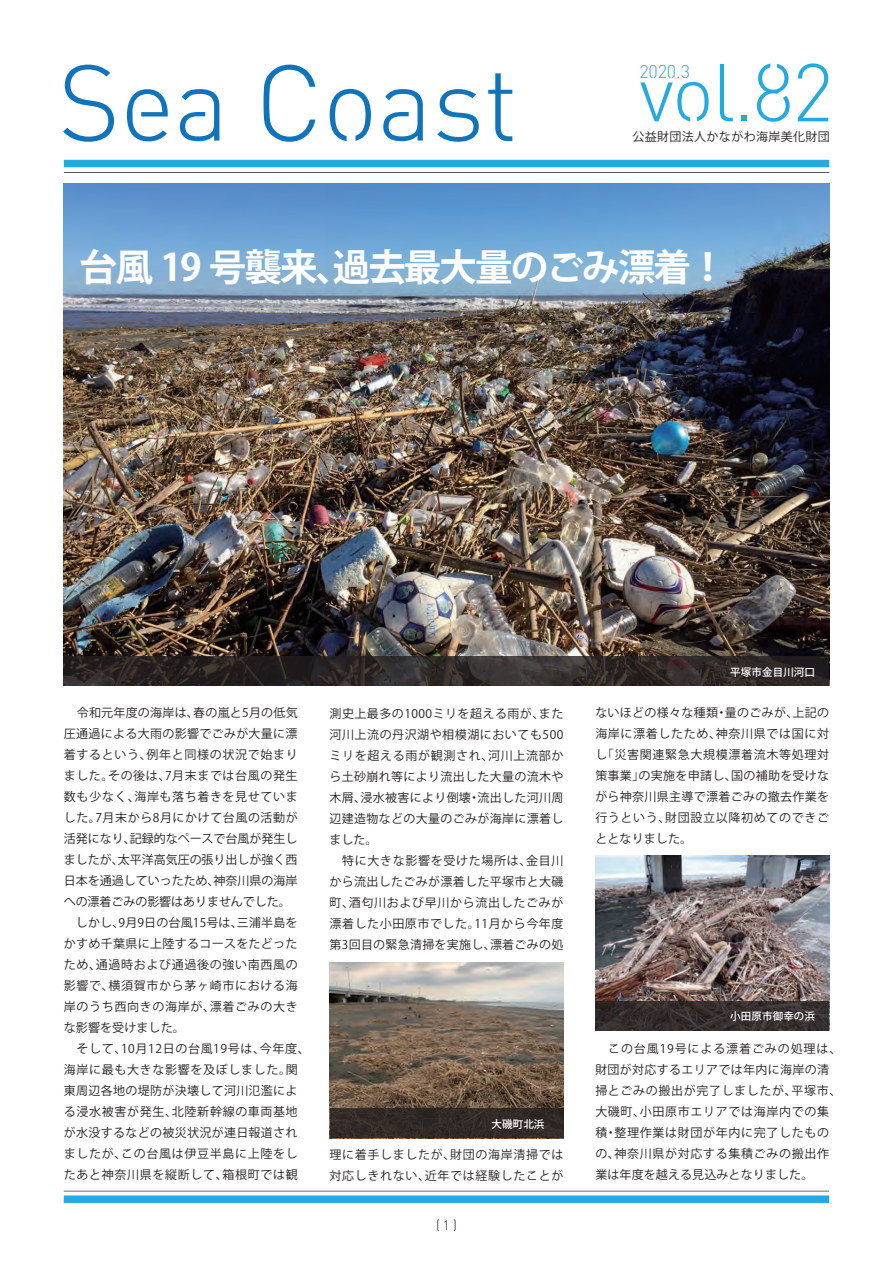
<style>
.page{position:relative;width:893px;height:1263px;background:#fff}
.page>*{position:absolute;margin:0;border:0;box-sizing:border-box;transform-origin:0 0}
.t1{font:300 80.55px "Streetvertising";color:#24aae1}
.t2{font:700 37.5px "Koz Go Pr 6 N";letter-spacing:-.05em;color:#fff}
.t3{font:300 18.3px "Streetvertising";color:#24aae1}
.t4{font:300 13.5px "Streetvertising";color:#231f20}
.t5{font:12px/21px "Koz Go Pr 6 N";letter-spacing:.045em;color:#231f20}
.t6{font:500 10.5px "Koz Go Pr 6 N";letter-spacing:.01em;color:#fff}
</style>
<div class="page">
<svg style="left:63px;top:65px;width:51px;height:77px"></svg>
<svg style="left:127px;top:89px;width:41px;height:52px"></svg>
<svg style="left:180px;top:89px;width:39px;height:52px"></svg>
<svg style="left:264px;top:65px;width:51px;height:77px"></svg>
<svg style="left:330px;top:89px;width:41px;height:52px"></svg>
<svg style="left:383px;top:89px;width:40px;height:52px"></svg>
<svg style="left:437px;top:89px;width:42px;height:53px"></svg>
<svg style="left:488px;top:73px;width:24px;height:68px"></svg>
<hr style="left:64px;top:172px;width:765px;height:1px;background:#57585a">
<div style="left:64px;top:160px;width:765px;height:7px;background:#24aae1"></div>
<hr style="left:64px;top:1191px;width:765px;height:1px;background:#6c6d70">
<div style="left:64px;top:1195px;width:765px;height:8px;background:#24aae1"></div>
<img style="left:63px;top:183px;width:766px;height:503px">
<img style="left:595px;top:855px;width:234px;height:146px">
<svg style="left:64px;top:656px;width:765px;height:30px"></svg>
<svg style="left:595px;top:1001px;width:234px;height:30px;fill:#352e2e"></svg>
<img style="left:330px;top:963px;width:233px;height:145px">
<div style="left:330px;top:1108px;width:233px;height:30px;background:#322a27"></div>
<h1 class="t1" style="left:639px;top:56px;width:196px">vol.82</h1>
<h3 class="t3" style="left:639px;top:63px;width:52px">2020.3</h3>
<p class="t5" style="left:632px;top:126px;width:199px">公益財団法人かながわ海岸美化財団</p>
<h2 class="t2" style="left:80px;top:246px;width:648px">台風 19 号襲来、過去最大量のごみ漂着！</h2>
<p class="t6" style="left:730px;top:666px;width:86px">平塚市金目川河口</p>
<p class="t5" style="left:64px;top:703px;width:247px;text-indent:13px">令和元年度の海岸は、春の嵐と5月の低気圧通過による大雨の影響でごみが大量に漂着するという、例年と同様の状況で始まりました。その後は、7月末までは台風の発生数も少なく、海岸も落ち着きを見せていました。7月末から8月にかけて台風の活動が活発になり、記録的なペースで台風が発生しましたが、太平洋高気圧の張り出しが強く西日本を通過していったため、神奈川県の海岸への漂着ごみの影響はありませんでした。<br>　しかし、9月9日の台風15号は、三浦半島をかすめ千葉県に上陸するコースをたどったため、通過時および通過後の強い南西風の影響で、横須賀市から茅ヶ崎市における海岸のうち西向きの海岸が、漂着ごみの大きな影響を受けました。<br>　そして、10月12日の台風19号は、今年度、海岸に最も大きな影響を及ぼしました。関東周辺各地の堤防が決壊して河川氾濫による浸水被害が発生、北陸新幹線の車両基地が水没するなどの被災状況が連日報道されましたが、この台風は伊豆半島に上陸をしたあと神奈川県を縦断して、箱根町では観</p>
<p class="t5" style="left:330px;top:703px;width:235px">測史上最多の1000ミリを超える雨が、また河川上流の丹沢湖や相模湖においても500ミリを超える雨が観測され、河川上流部から土砂崩れ等により流出した大量の流木や木屑、浸水被害により倒壊・流出した河川周辺建造物などの大量のごみが海岸に漂着しました。<br>　特に大きな影響を受けた場所は、金目川から流出したごみが漂着した平塚市と大磯町、酒匂川および早川から流出したごみが漂着した小田原市でした。11月から今年度第3回目の緊急清掃を実施し、漂着ごみの処</p>
<p class="t6" style="left:492px;top:1118px;width:54px">大磯町北浜</p>
<p class="t5" style="left:330px;top:1144px;width:235px">理に着手しましたが、財団の海岸清掃では対応しきれない、近年では経験したことが</p>
<p class="t4" style="left:436px;top:1219px;width:22px">(1 )</p>
<p class="t5" style="left:595px;top:702px;width:235px;text-align:justify">ないほどの様々な種類・量のごみが、上記の海岸に漂着したため、神奈川県では国に対し「災害関連緊急大規模漂着流木等処理対策事業」の実施を申請し、国の補助を受けながら神奈川県主導で漂着ごみの撤去作業を行うという、財団設立以降初めてのできごととなりました。</p>
<p class="t6" style="left:730px;top:1010px;width:86px">小田原市御幸の浜</p>
<p class="t5" style="left:595px;top:1038px;width:248px">　この台風19号による漂着ごみの処理は、財団が対応するエリアでは年内に海岸の清掃とごみの搬出が完了しましたが、平塚市、大磯町、小田原市エリアでは海岸内での集積・整理作業は財団が年内に完了したものの、神奈川県が対応する集積ごみの搬出作業は年度を越える見込みとなりました。</p>
</div>
